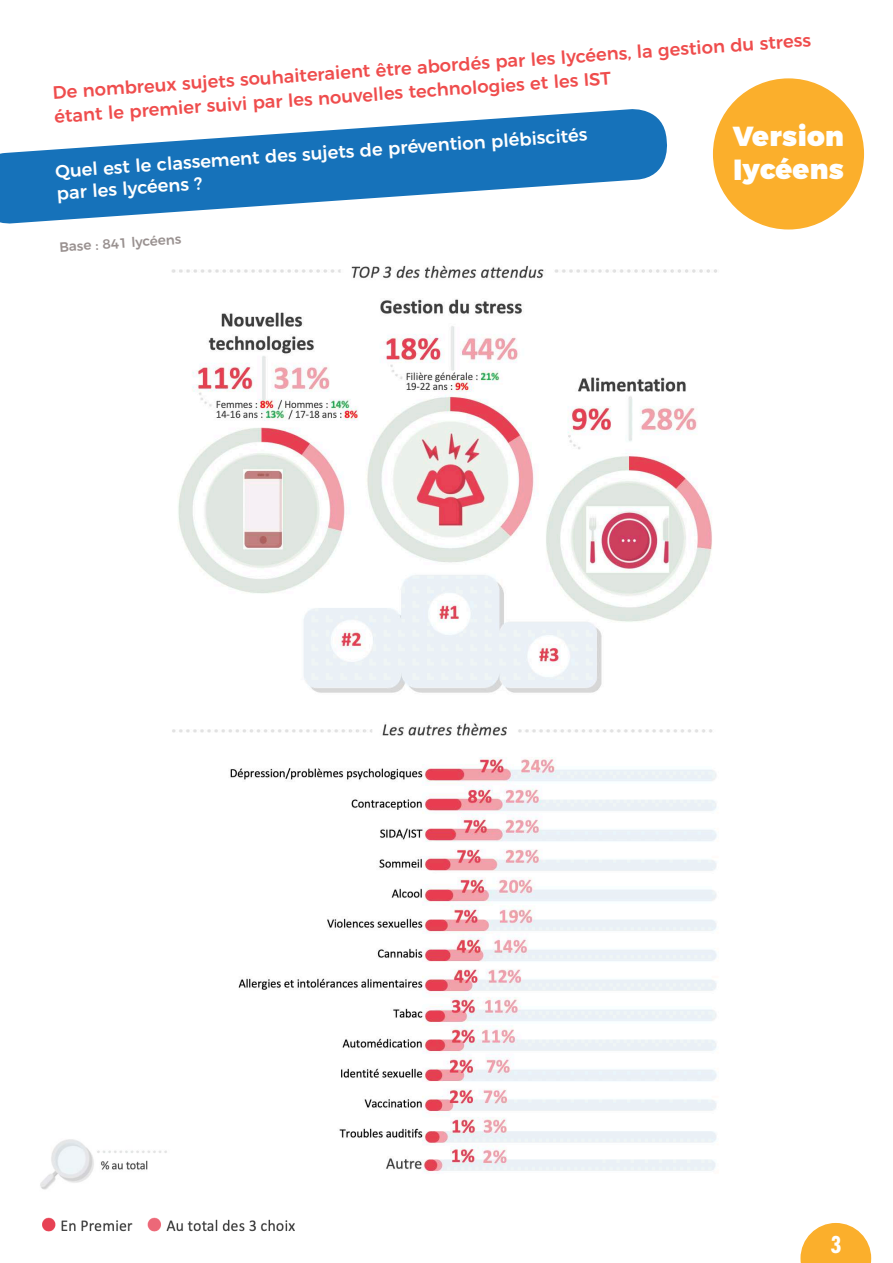
<style>
.page{position:relative;width:893px;height:1263px;background:#fff}
.page>*{position:absolute;margin:0;border:0;box-sizing:border-box;transform-origin:0 0}
.t1{font:900 27.45px "Montserrat";letter-spacing:.005em;color:#fff}
.t2{font:700 condensed 22.5px "Futura Std";color:#fff}
.t3{font:500 18px/24px "Montserrat";color:#ef4d4d}
.t4{font:500 18px "Montserrat";color:#fff}
.t5{font:500 13.5px "Montserrat";color:#999190}
</style>
<div class="page">
<svg style="left:800px;top:1223px;width:71px;height:40px"></svg>
<svg style="left:0;top:109px;width:667px;height:115px;fill:#1672ba"></svg>
<img style="left:171px;top:265px;width:546px;height:428px">
<img style="left:172px;top:723px;width:545px;height:451px">
<img style="left:42px;top:1217px;width:253px;height:15px">
<img style="left:40px;top:1139px;width:147px;height:51px">
<div style="left:713px;top:78px;width:151px;height:151px;background:#fbaf2c;border-radius:50%"></div>
<p class="t3" style="left:52px;top:79px;width:761px;rotate:-4deg">De nombreux sujets souhaiteraient être abordés par les lycéens, la gestion du stress étant le premier suivi par les nouvelles technologies et les IST</p>
<p class="t1" style="left:733px;top:119px;width:113px">Version</p>
<p class="t1" style="left:733px;top:152px;width:112px">lycéens</p>
<p class="t4" style="left:54px;top:157px;width:535px;rotate:-4deg">Quel est le classement des sujets de prévention plébiscités</p>
<p class="t4" style="left:56px;top:179px;width:147px;rotate:-4deg">par les lycéens ?</p>
<p class="t5" style="left:59px;top:236px;width:124px;rotate:-4deg">Base : 841 lycéens</p>
<p class="t2" style="left:830px;top:1231px;width:13px">3</p>
</div>
